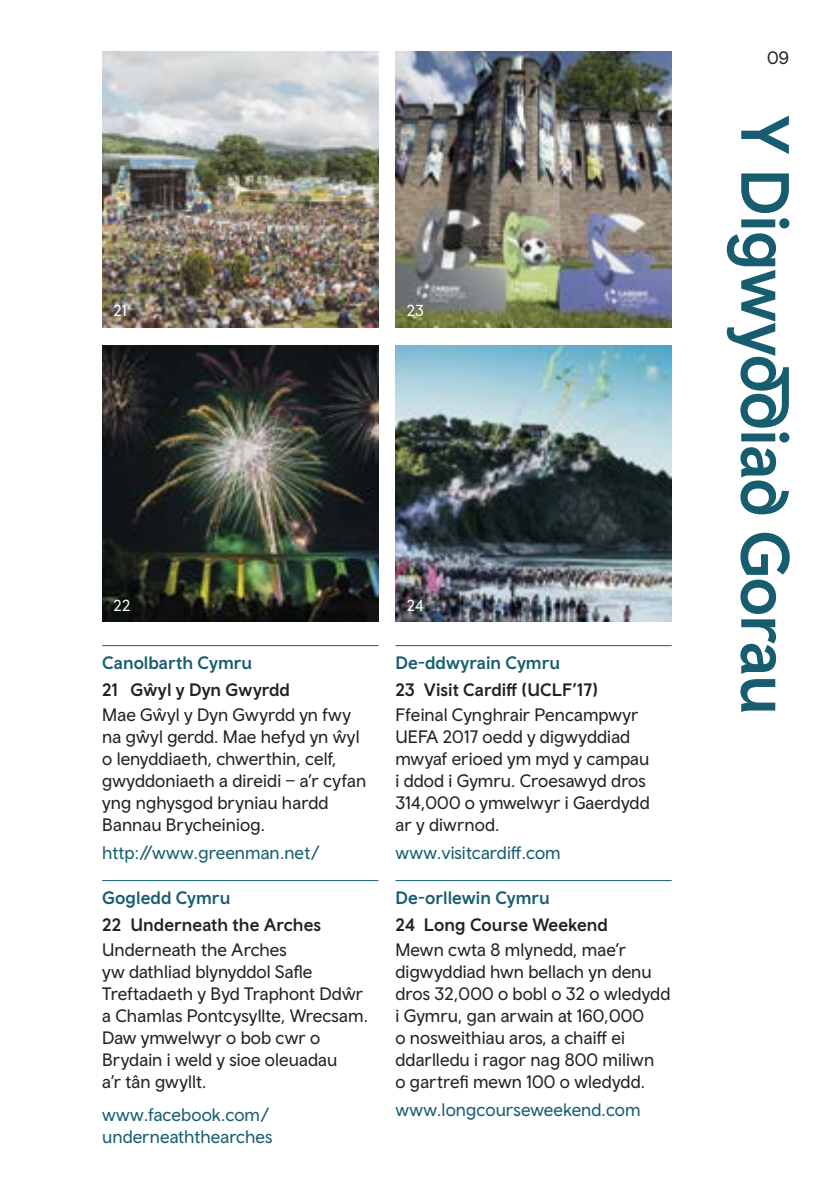
<style>
.page{position:relative;width:840px;height:1191px;background:#fff}
.page>*{position:absolute;margin:0;border:0;box-sizing:border-box;transform-origin:0 0}
.t1{font:500 68px "Wales Sans Headline";letter-spacing:-.02em;color:#175d6f}
.Body_Copy{font:18px/22px "Wales Sans Body";letter-spacing:.005em;color:#222221}
.URL{font:18px/22px "Wales Sans Body";color:#175d6f}
.Bold_Sub_Head{font:500 18px "Wales Sans Body";letter-spacing:.005em;color:#222221}
.Sub_Head{font:500 18px "Wales Sans Body";letter-spacing:.005em;color:#175d6f}
.t2{font:16px "Wales Sans Body";letter-spacing:.01em;color:#fff}
</style>
<div class="page">
<img style="left:102px;top:51px;width:276px;height:276px">
<img style="left:395px;top:51px;width:276px;height:276px">
<img style="left:395px;top:346px;width:276px;height:276px">
<hr style="left:102px;top:645px;width:276px;height:1px;background:#175d6f">
<hr style="left:102px;top:880px;width:276px;height:1px;background:#175d6f">
<hr style="left:395px;top:645px;width:276px;height:1px;background:#175d6f">
<hr style="left:395px;top:880px;width:276px;height:1px;background:#175d6f">
<img style="left:102px;top:346px;width:276px;height:276px">
<p class="t2" style="left:113px;top:300px;width:15px">21</p>
<p class="t2" style="left:406px;top:300px;width:19px">23</p>
<p class="t2" style="left:113px;top:595px;width:18px">22</p>
<p class="t2" style="left:406px;top:595px;width:18px">24</p>
<p class="Sub_Head" style="left:102px;top:651px;width:151px">Canolbarth Cymru</p>
<p class="Bold_Sub_Head" style="left:102px;top:679px;width:189px">21 Gŵyl y Dyn Gwyrdd</p>
<p class="Body_Copy" style="left:102px;top:703px;width:265px">Mae Gŵyl y Dyn Gwyrdd yn fwy na gŵyl gerdd. Mae hefyd yn ŵyl o lenyddiaeth, chwerthin, celf, gwyddoniaeth a direidi – a’r cyfan yng nghysgod bryniau hardd<br>Bannau Brycheiniog.</p>
<p class="URL" style="left:102px;top:841px;width:219px">http://www.greenman.net/</p>
<p class="Sub_Head" style="left:102px;top:886px;width:129px">Gogledd Cymru</p>
<p class="Bold_Sub_Head" style="left:102px;top:914px;width:220px">22 Underneath the Arches</p>
<p class="Body_Copy" style="left:102px;top:938px;width:267px">Underneath the Arches<br>yw dathliad blynyddol Safle<br>Treftadaeth y Byd Traphont Ddŵr a Chamlas Pontcysyllte, Wrecsam.<br>Daw ymwelwyr o bob cwr o<br>Brydain i weld y sioe oleuadau<br>a’r tân gwyllt.</p>
<p class="URL" style="left:102px;top:1103px;width:172px">www.facebook.com/ underneaththearches</p>
<p class="Sub_Head" style="left:395px;top:651px;width:166px">De-ddwyrain Cymru</p>
<p class="Bold_Sub_Head" style="left:395px;top:679px;width:204px">23 Visit Cardiff (UCLF’17)</p>
<p class="Body_Copy" style="left:395px;top:703px;width:255px">Ffeinal Cynghrair Pencampwyr<br>UEFA 2017 oedd y digwyddiad mwyaf erioed ym myd y campau i ddod i Gymru. Croesawyd dros<br>314,000 o ymwelwyr i Gaerdydd ar y diwrnod.</p>
<p class="URL" style="left:395px;top:841px;width:167px">www.visitcardiff.com</p>
<p class="Sub_Head" style="left:395px;top:886px;width:156px">De-orllewin Cymru</p>
<p class="Bold_Sub_Head" style="left:395px;top:914px;width:214px">24 Long Course Weekend</p>
<p class="Body_Copy" style="left:395px;top:938px;width:276px">Mewn cwta 8 mlynedd, mae’r digwyddiad hwn bellach yn denu dros 32,000 o bobl o 32 o wledydd i Gymru, gan arwain at 160,000<br>o nosweithiau aros, a chaiff ei ddarlledu i ragor nag 800 miliwn<br>o gartrefi mewn 100 o wledydd.</p>
<p class="URL" style="left:395px;top:1098px;width:246px">www.longcourseweekend.com</p>
<p class="Body_Copy" style="left:766px;top:46px;width:23px">09</p>
<p class="t1" style="left:805px;top:115px;width:601px;rotate:90deg">Y Digwyddiad Gorau</p>
</div>
